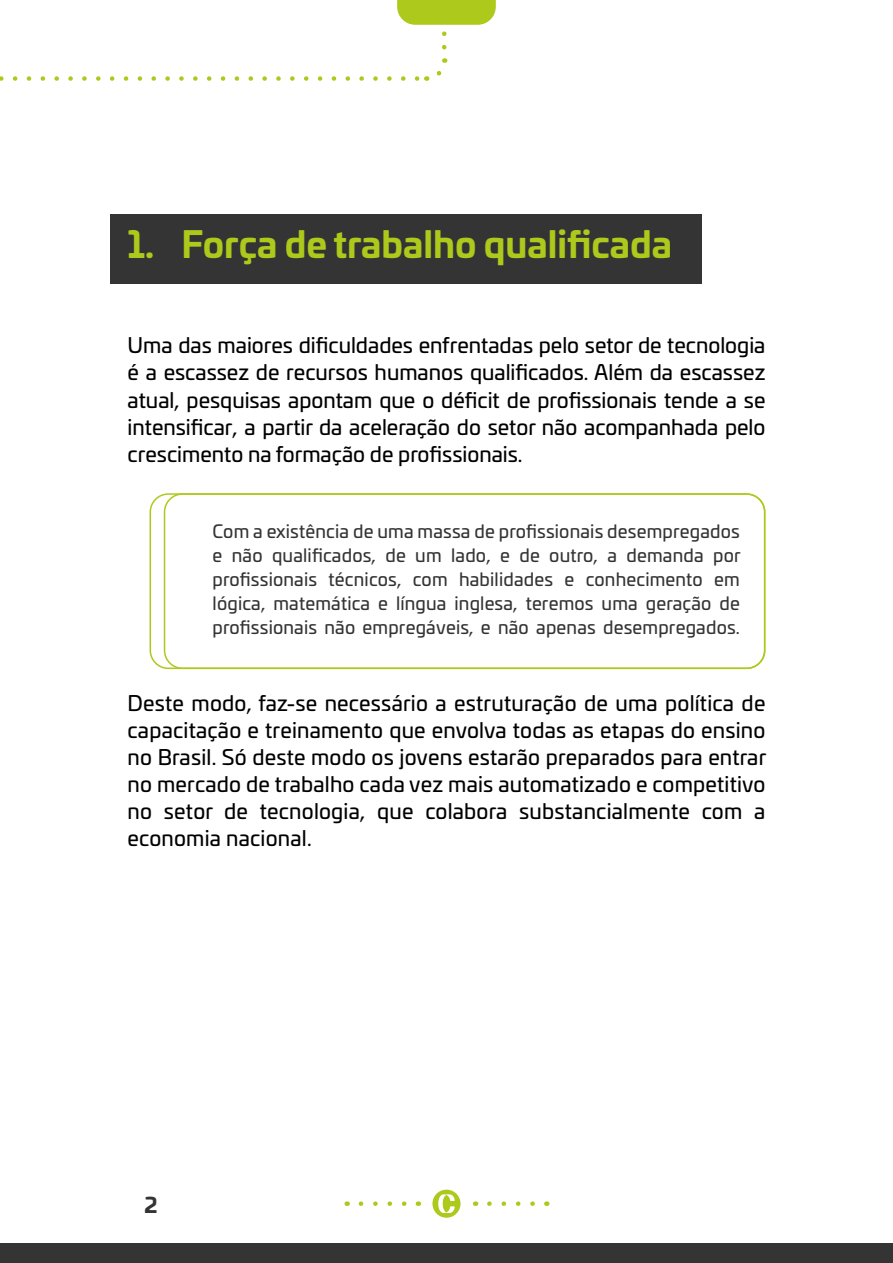
<style>
.page{position:relative;width:893px;height:1263px;background:#fff}
.page>*{position:absolute;margin:0;border:0;box-sizing:border-box;transform-origin:0 0}
.t1{font:700 36px "Univia Pro";color:#adc91b}
.t2{font:21px/27px "Univia Pro";color:#000;text-align:justify}
.t3{font:700 21px "Univia Pro";color:#343434}
.t4{font:18px/24px "Univia Pro";letter-spacing:.01em;color:#343434;text-align:justify}
</style>
<div class="page">
<div style="left:432px;top:1189px;width:28px;height:29px;background:#adc91b;border-radius:50%"></div>
<svg style="left:438px;top:1194px;width:17px;height:19px"></svg>
<svg style="left:361px;top:1201px;width:46px;height:5px"></svg>
<svg style="left:489px;top:1201px;width:46px;height:5px"></svg>
<div style="left:150px;top:493px;width:615px;height:176px;border:2px solid #adc91b;border-radius:18px"></div>
<div style="left:111px;top:214px;width:591px;height:69px;background:#343434"></div>
<div style="left:0;top:1244px;width:893px;height:19px;background:#343434"></div>
<svg style="left:0;top:76px;width:419px;height:5px"></svg>
<svg style="left:436px;top:58px;width:12px;height:18px"></svg>
<svg style="left:397px;top:0;width:99px;height:47px"></svg>
<h1 class="t1" style="left:128px;top:216px;width:546px">1. Força de trabalho qualificada</h1>
<p class="t2" style="left:128px;top:331px;width:639px">Uma das maiores dificuldades enfrentadas pelo setor de tecnologia é a escassez de recursos humanos qualificados. Além da escassez atual, pesquisas apontam que o déficit de profissionais tende a se intensificar, a partir da aceleração do setor não acompanhada pelo crescimento na formação de profissionais.</p>
<p class="t4" style="left:213px;top:518px;width:530px">Com a existência de uma massa de profissionais desempregados e não qualificados, de um lado, e de outro, a demanda por profissionais técnicos, com habilidades e conhecimento em lógica, matemática e língua inglesa, teremos uma geração de profissionais não empregáveis, e não apenas desempregados.</p>
<p class="t2" style="left:128px;top:688px;width:640px">Deste modo, faz-se necessário a estruturação de uma política de capacitação e treinamento que envolva todas as etapas do ensino no Brasil. Só deste modo os jovens estarão preparados para entrar no mercado de trabalho cada vez mais automatizado e competitivo no setor de tecnologia, que colabora substancialmente com a economia nacional.</p>
<p class="t3" style="left:145px;top:1188px;width:15px">2</p>
</div>
